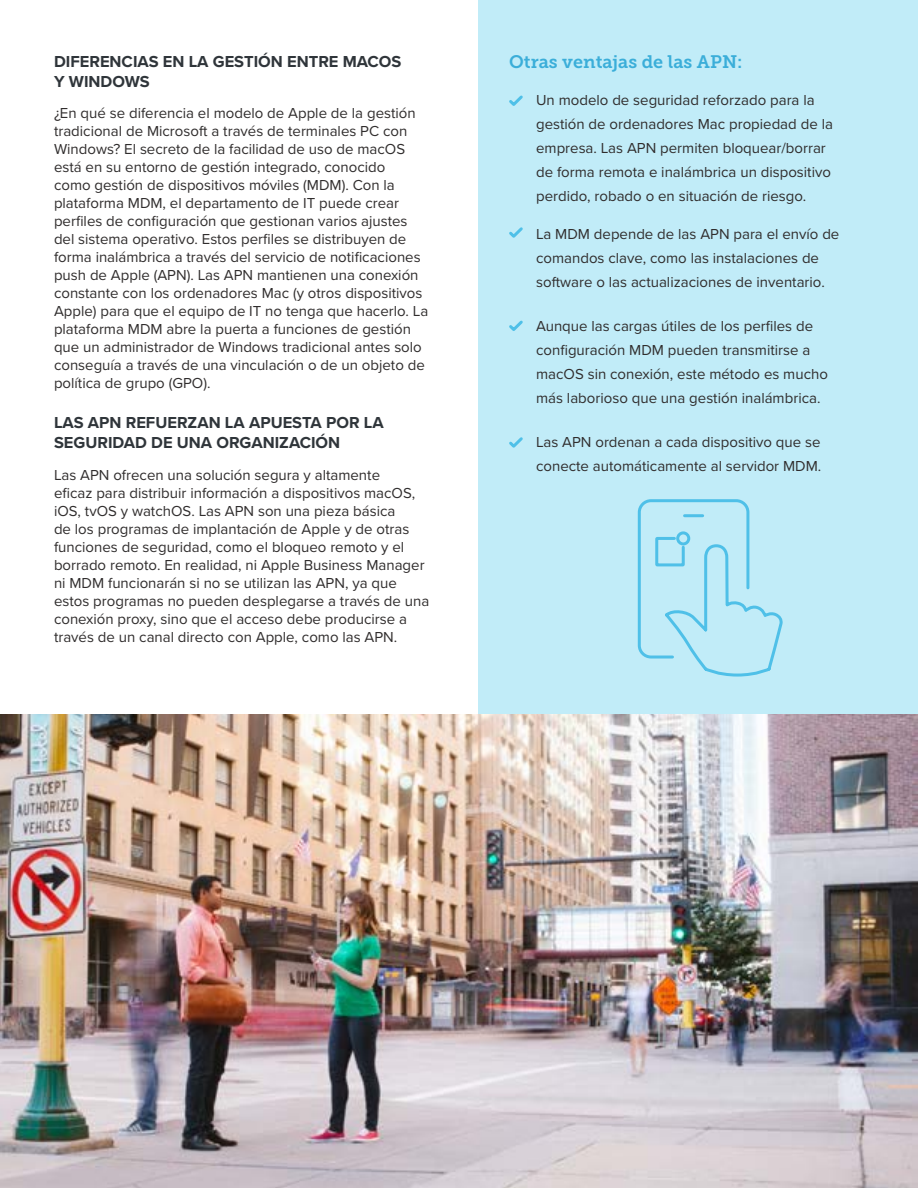
<style>
.page{position:relative;width:918px;height:1188px;background:#fff}
.page>*{position:absolute;margin:0;border:0;box-sizing:border-box;transform-origin:0 0}
.t1{font:18px "Museo Slab 700";color:#3baed9}
.t2{font:700 16.5px/19.8px "Proxima Nova";color:#2f353a}
.t3{font:15px/18px "Proxima Nova";color:#302d2d}
</style>
<div class="page">
<div style="left:478px;top:0;width:440px;height:715px;background:#c1ecf8"></div>
<img style="left:0;top:715px;width:918px;height:473px">
<svg style="left:509px;top:95px;width:14px;height:11px"></svg>
<svg style="left:509px;top:227px;width:14px;height:11px"></svg>
<svg style="left:509px;top:320px;width:14px;height:11px"></svg>
<svg style="left:509px;top:437px;width:14px;height:11px"></svg>
<svg style="left:637px;top:499px;width:146px;height:178px"></svg>
<p class="t2" style="left:54px;top:51px;width:349px">DIFERENCIAS EN LA GESTIÓN ENTRE MACOS<br>Y WINDOWS</p>
<p class="t3" style="left:54px;top:104px;width:376px">¿En qué se diferencia el modelo de Apple de la gestión tradicional de Microsoft a través de terminales PC con Windows? El secreto de la facilidad de uso de macOS está en su entorno de gestión integrado, conocido<br>como gestión de dispositivos móviles (MDM). Con la plataforma MDM, el departamento de IT puede crear perfiles de configuración que gestionan varios ajustes del sistema operativo. Estos perfiles se distribuyen de forma inalámbrica a través del servicio de notificaciones push de Apple (APN). Las APN mantienen una conexión constante con los ordenadores Mac (y otros dispositivos Apple) para que el equipo de IT no tenga que hacerlo. La plataforma MDM abre la puerta a funciones de gestión que un administrador de Windows tradicional antes solo conseguía a través de una vinculación o de un objeto de política de grupo (GPO).</p>
<p class="t2" style="left:54px;top:413px;width:331px">LAS APN REFUERZAN LA APUESTA POR LA<br>SEGURIDAD DE UNA ORGANIZACIÓN</p>
<p class="t3" style="left:54px;top:465px;width:377px">Las APN ofrecen una solución segura y altamente<br>eficaz para distribuir información a dispositivos macOS, iOS, tvOS y watchOS. Las APN son una pieza básica<br>de los programas de implantación de Apple y de otras funciones de seguridad, como el bloqueo remoto y el borrado remoto. En realidad, ni Apple Business Manager ni MDM funcionarán si no se utilizan las APN, ya que estos programas no pueden desplegarse a través de una conexión proxy, sino que el acceso debe producirse a través de un canal directo con Apple, como las APN.</p>
<p class="t1" style="left:509px;top:51px;width:235px">Otras ventajas de las APN:</p>
<p class="t3" style="left:536px;top:87px;width:298px;line-height:24px">Un modelo de seguridad reforzado para la gestión de ordenadores Mac propiedad de la empresa. Las APN permiten bloquear/borrar de forma remota e inalámbrica un dispositivo perdido, robado o en situación de riesgo.</p>
<p class="t3" style="left:536px;top:221px;width:305px;line-height:24px">La MDM depende de las APN para el envío de comandos clave, como las instalaciones de software o las actualizaciones de inventario.</p>
<p class="t3" style="left:536px;top:313px;width:293px;line-height:24px">Aunque las cargas útiles de los perfiles de configuración MDM pueden transmitirse a macOS sin conexión, este método es mucho más laborioso que una gestión inalámbrica.</p>
<p class="t3" style="left:536px;top:429px;width:287px;line-height:24px">Las APN ordenan a cada dispositivo que se conecte automáticamente al servidor MDM.</p>
</div>
